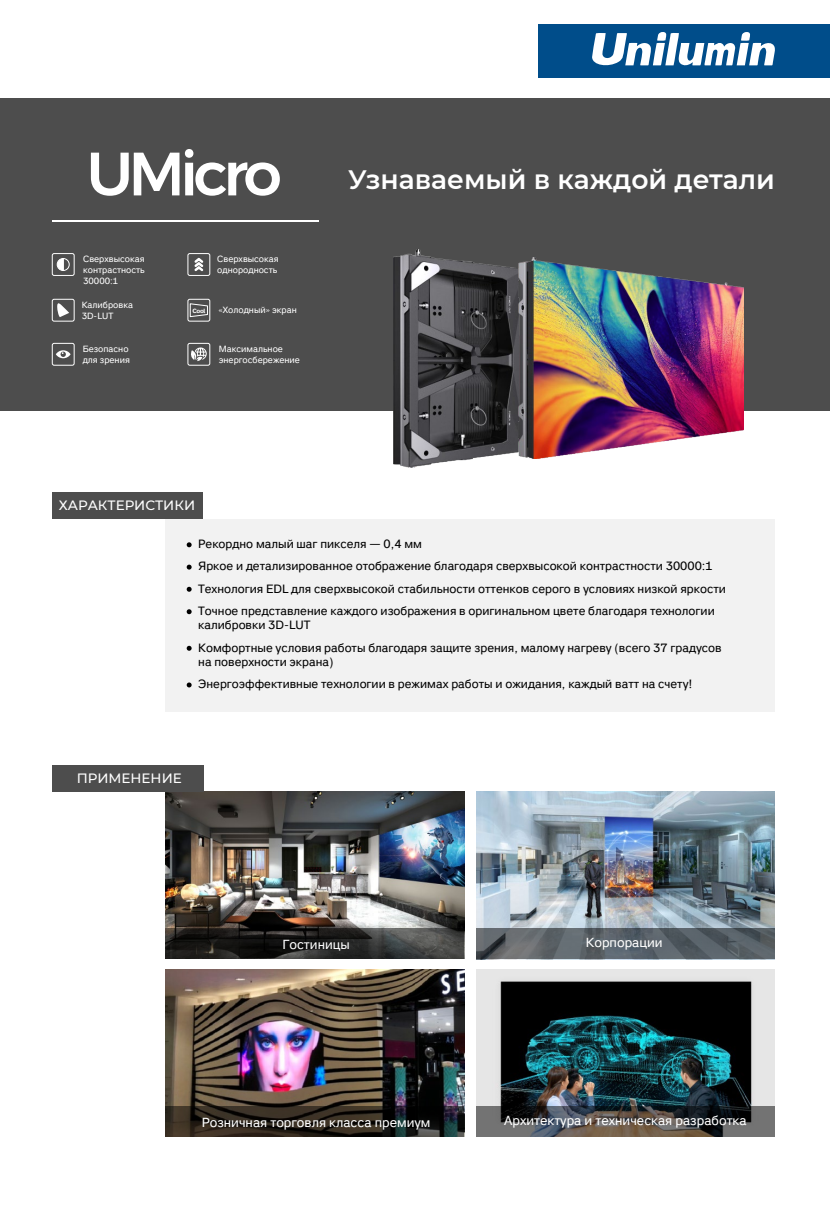
<style>
.page{position:relative;width:830px;height:1212px;background:#fff}
.page>*{position:absolute;margin:0;border:0;box-sizing:border-box;transform-origin:0 0}
.t1{font:600 26.55px "Montserrat";color:#fff}
.t2{font:500 13.5px "Montserrat";color:#fff}
.t3{font:13.2px "Studio Sans";color:#fff}
.t4{font:12px/22.4px "Studio Sans";color:#000}
.t5{font:9px/10.8px "Studio Sans";color:#fff}
.t6{font:700 6.15px "Studio Sans";color:#fff}
</style>
<div class="page">
<img style="left:165px;top:791px;width:299px;height:137px">
<svg style="left:165px;top:928px;width:299px;height:31px;background:#2a2a29"></svg>
<div style="left:0;top:98px;width:829px;height:313px;background:#4d4d4d"></div>
<div style="left:538px;top:24px;width:291px;height:54px;background:#004d8a"></div>
<div style="left:52px;top:765px;width:151px;height:26px;background:#4d4d4d"></div>
<img style="left:476px;top:791px;width:298px;height:137px">
<svg style="left:476px;top:928px;width:298px;height:31px;background:#5a6167"></svg>
<img style="left:165px;top:969px;width:299px;height:137px">
<svg style="left:165px;top:1106px;width:299px;height:31px;background:#26221b"></svg>
<img style="left:476px;top:969px;width:298px;height:137px">
<svg style="left:476px;top:1106px;width:298px;height:31px;background:#4c4a49"></svg>
<hr style="left:52px;top:221px;width:266px;height:1px;background:#fff">
<div style="left:52px;top:253px;width:23px;height:23px;border:1px solid #fff;border-radius:2px"></div>
<svg style="left:56px;top:258px;width:14px;height:13px"></svg>
<svg style="left:91px;top:149px;width:189px;height:47px"></svg>
<div style="left:52px;top:299px;width:23px;height:23px;border:1px solid #fff;border-radius:2px"></div>
<svg style="left:57px;top:303px;width:12px;height:14px"></svg>
<div style="left:52px;top:343px;width:23px;height:23px;border:1px solid #fff;border-radius:2px"></div>
<svg style="left:56px;top:350px;width:15px;height:8px"></svg>
<div style="left:187px;top:299px;width:23px;height:23px;border:1px solid #fff;border-radius:2px"></div>
<svg style="left:190px;top:303px;width:18px;height:14px"></svg>
<div style="left:187px;top:253px;width:23px;height:23px;border:1px solid #fff;border-radius:2px"></div>
<div style="left:187px;top:343px;width:23px;height:23px;border:1px solid #fff;border-radius:2px"></div>
<svg style="left:191px;top:347px;width:16px;height:14px"></svg>
<svg style="left:194px;top:258px;width:9px;height:13px"></svg>
<div style="left:165px;top:519px;width:609px;height:193px;background:#f2f2f2"></div>
<div style="left:52px;top:492px;width:150px;height:27px;background:#4d4d4d"></div>
<svg style="left:186px;top:565px;width:5px;height:5px"></svg>
<svg style="left:186px;top:542px;width:5px;height:5px"></svg>
<svg style="left:186px;top:587px;width:5px;height:5px"></svg>
<svg style="left:186px;top:609px;width:5px;height:5px"></svg>
<svg style="left:186px;top:646px;width:5px;height:5px"></svg>
<svg style="left:186px;top:682px;width:5px;height:5px"></svg>
<img style="left:393px;top:249px;width:125px;height:218px">
<img style="left:518px;top:257px;width:225px;height:202px">
<svg style="left:592px;top:32px;width:182px;height:34px"></svg>
<p class="t5" style="left:83px;top:254px;width:63px;text-align:justify">Сверхвысокая контрастность 30000:1</p>
<p class="t5" style="left:82px;top:300px;width:53px">Калибровка<br>3D-LUT</p>
<p class="t5" style="left:83px;top:344px;width:49px">Безопасно для зрения</p>
<p class="t5" style="left:217px;top:254px;width:63px">Сверхвысокая однородность</p>
<p class="t6" style="left:192px;top:307px;width:14px">Cool</p>
<p class="t5" style="left:218px;top:304px;width:80px">«Холодный» экран</p>
<p class="t5" style="left:219px;top:344px;width:83px">Максимальное энергосбережение</p>
<h1 class="t1" style="left:348px;top:161px;width:428px">Узнаваемый в каждой детали</h1>
<p class="t2" style="left:59px;top:496px;width:138px">ХАРАКТЕРИСТИКИ</p>
<p class="t4" style="left:198px;top:533px;width:225px">Рекордно малый шаг пикселя — 0,4 мм</p>
<p class="t4" style="left:198px;top:577px;width:529px">Технология EDL для сверхвысокой стабильности оттенков серого в условиях низкой яркости<br>Точное представление каждого изображения в оригинальном цвете благодаря технологии</p>
<p class="t4" style="left:198px;top:614px;width:524px">калибровки 3D-LUT<br>Комфортные условия работы благодаря защите зрения, малому нагреву (всего 37 градусов</p>
<p class="t4" style="left:198px;top:651px;width:495px">на поверхности экрана)<br>Энергоэффективные технологии в режимах работы и ожидания, каждый ватт на счету!</p>
<p class="t4" style="left:198px;top:555px;width:516px">Яркое и детализированное отображение благодаря сверхвысокой контрастности 30000:1</p>
<p class="t2" style="left:77px;top:769px;width:107px">ПРИМЕНЕНИЕ</p>
<p class="t3" style="left:282px;top:937px;width:69px">Гостиницы</p>
<p class="t3" style="left:585px;top:935px;width:78px">Корпорации</p>
<p class="t3" style="left:201px;top:1114px;width:230px">Розничная торговля класса премиум</p>
<p class="t3" style="left:504px;top:1113px;width:244px">Архитектура и техническая разработка</p>
</div>
